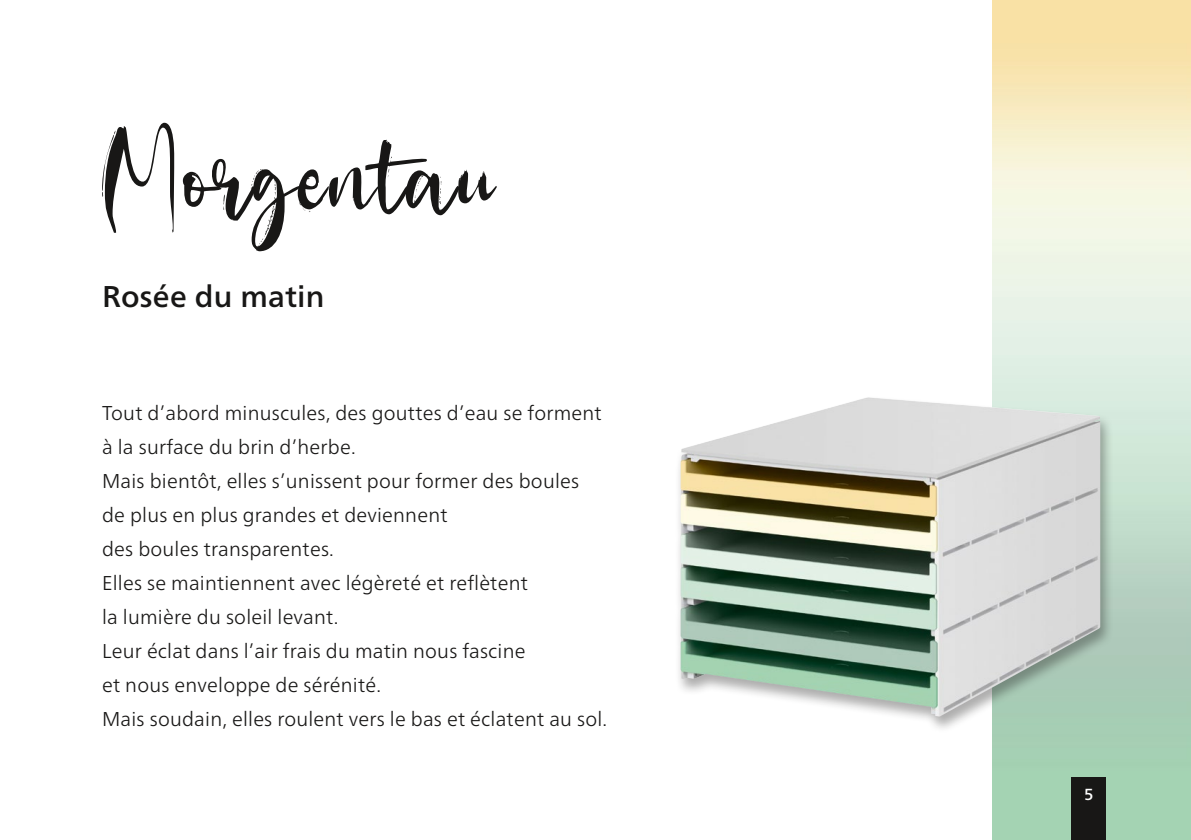
<style>
.page{position:relative;width:1191px;height:840px;background:#fff}
.page>*{position:absolute;margin:0;border:0;box-sizing:border-box;transform-origin:0 0}
.t1{font:140px "Best Ever";letter-spacing:.01em;color:#181716}
.t2{font:500 30px "Frutiger Neue LT Pro";letter-spacing:.01em;color:#181716}
.t3{font:300 20px/34px "Frutiger Neue LT Pro";letter-spacing:.01em;color:#181716}
.t4{font:500 16px "Frutiger Neue LT Pro";color:#fff}
</style>
<div class="page">
<div style="left:1071px;top:777px;width:35px;height:62px;background:#181716"></div>
<div style="left:675px;top:395px;width:438px;height:337px;background:#181716;opacity:.35"></div>
<img style="left:680px;top:397px;width:420px;height:319px">
<h1 class="t1" style="left:102px;top:102px;width:394px">Morgentau</h1>
<h2 class="t2" style="left:102px;top:278px;width:224px">Rosée du matin</h2>
<p class="t3" style="left:102px;top:396px;width:507px">Tout d’abord minuscules, des gouttes d’eau se forment à la surface du brin d’herbe.<br>Mais bientôt, elles s’unissent pour former des boules<br>de plus en plus grandes et deviennent<br>des boules transparentes.<br>Elles se maintiennent avec légèreté et reflètent<br>la lumière du soleil levant.<br>Leur éclat dans l’air frais du matin nous fascine<br>et nous enveloppe de sérénité.<br>Mais soudain, elles roulent vers le bas et éclatent au sol.</p>
<p class="t4" style="left:1084px;top:784px;width:10px">5</p>
</div>
